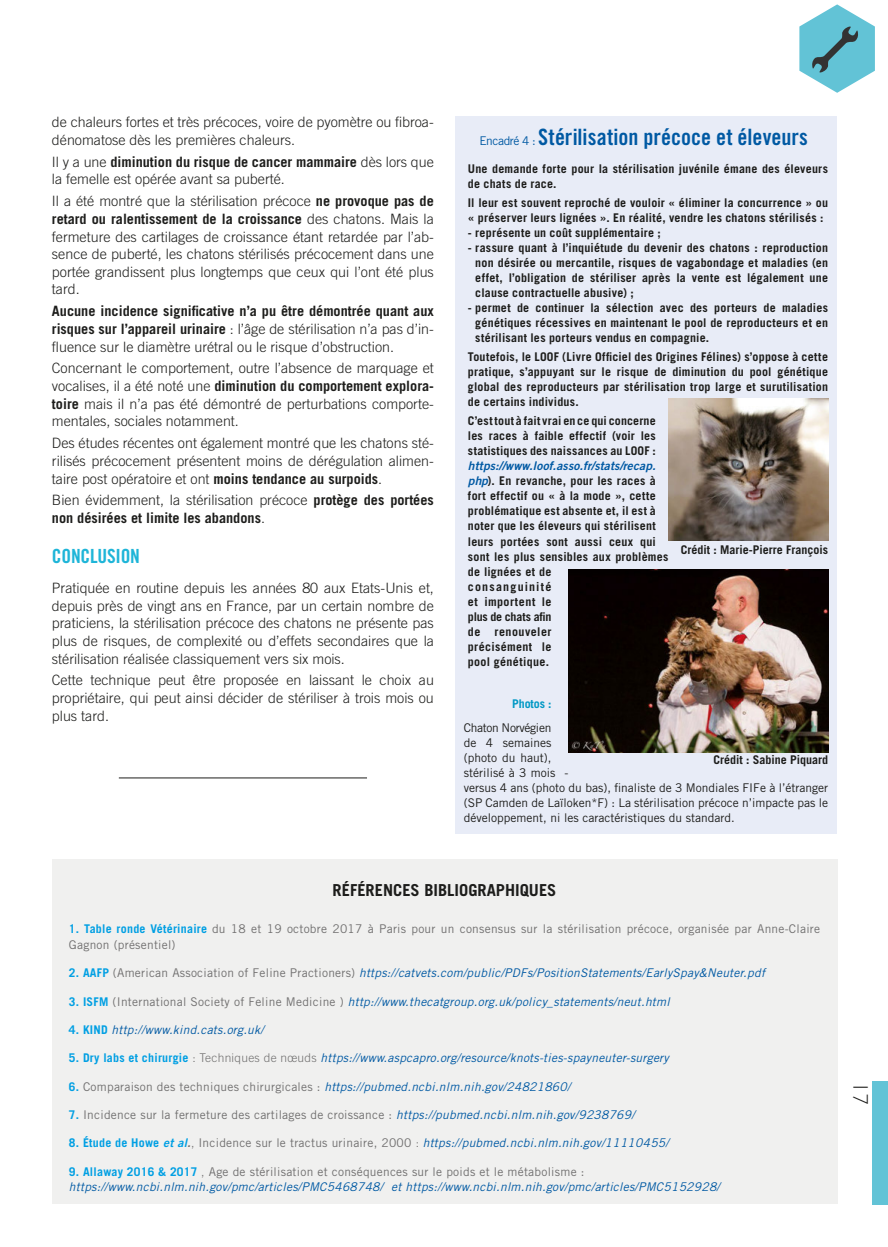
<style>
.page{position:relative;width:888px;height:1247px;background:#fff}
.page>*{position:absolute;margin:0;border:0;box-sizing:border-box;transform-origin:0 0}
.t1{font:22.5px "Trade Gothic LT Std Bd Cn 20";color:#0059a3}
.t2{font:300 21px "Gill Sans";color:#1d1d1b}
.t3{font:19.5px "Trade Gothic LT Std Bd Cn 20";letter-spacing:-.01em;color:#1eb5d8}
.t4{font:700 16.5px "Trade Gothic LT Std";color:#1d1d1b}
.t5{font:300 14.25px/17.7px "Trade Gothic LT Std";color:#1d1d1b;text-align:justify}
.t6{font:700 14.25px/17.7px "Trade Gothic LT Std";color:#1d1d1b}
.t7{font:700 12px/15px "Trade Gothic LT Std";letter-spacing:.02em;color:#1d1d1b;text-align:justify}
.t8{font:italic 12px/15.6px "Trade Gothic LT Std";letter-spacing:.02em;color:#0059a3}
.t9{font:12px/15.6px "Trade Gothic LT Std";letter-spacing:.02em;color:#706f6f}
.t10{font:12px/15px "Trade Gothic LT Std";color:#1d1d1b}
.t11{font:700 12px "Trade Gothic LT Std";color:#1d1d1b}
.t12{font:12px "Trade Gothic LT Std Bd 2 Obl";letter-spacing:.01em;color:#0059a3}
.t13{font:700 12px "Trade Gothic LT Std";letter-spacing:-.01em;color:#0098c5}
.s1{font-weight:700}
.s2{font-weight:300}
.s3{font-family:"Trade Gothic LT Std";font-size:12px}
.s4{font-family:"Trade Gothic LT Std Bd 2 Obl";font-weight:400;color:#0059a3}
.s5{font-weight:700;color:#009fe3}
.s6{font-weight:700;font-style:normal;color:#009fe3}
.s7{font-style:normal;color:#706f6f}
.s8{font-weight:300;font-style:normal;color:#706f6f}
.s9{font-style:italic;color:#0059a3}
.s10{font-family:"Trade Gothic LT Std Bd 2 Obl";font-style:normal;color:#009fe3}
.s11{font-family:"Trade Gothic LT Std Bd 2 Obl";font-style:normal;color:#706f6f}
</style>
<div class="page">
<svg style="left:799px;top:4px;width:76px;height:89px"></svg>
<div style="left:52px;top:859px;width:785px;height:344px;background:#f0f0ef"></div>
<div style="left:455px;top:116px;width:381px;height:717px;background:#e8ecf7"></div>
<img style="left:668px;top:399px;width:160px;height:141px">
<img style="left:568px;top:569px;width:260px;height:183px">
<hr style="left:119px;top:777px;width:248px;height:1px;background:#1d1d1b">
<div style="left:872px;top:1082px;width:16px;height:123px;background:#62c3d6"></div>
<p class="t5" style="left:52px;top:113px;width:383px">de chaleurs fortes et très précoces, voire de pyomètre ou fibroa&shy;dénomatose dès les premières chaleurs.</p>
<p class="t5" style="left:52px;top:153px;width:383px">Il y a une <span class="s1">diminution du risque de cancer mammaire</span> dès lors que la femelle est opérée avant sa puberté.</p>
<p class="t5" style="left:52px;top:192px;width:383px">Il a été montré que la stérilisation précoce <span class="s1">ne provoque pas de retard ou ralentissement de la croissance</span> des chatons. Mais la fermeture des cartilages de croissance étant retardée par l’ab&shy;sence de puberté, les chatons stérilisés précocement dans une portée grandissent plus longtemps que ceux qui l’ont été plus tard.</p>
<p class="t5" style="left:52px;top:302px;width:383px"><span class="s1">Aucune incidence significative n’a pu être démontrée quant aux risques sur l’appareil urinaire</span> : l’âge de stérilisation n’a pas d’in&shy;fluence sur le diamètre urétral ou le risque d’obstruction.</p>
<p class="t5" style="left:52px;top:359px;width:383px">Concernant le comportement, outre l’absence de marquage et vocalises, il a été noté une <span class="s1">diminution du comportement explora&shy;toire</span> mais il n’a pas été démontré de perturbations comporte&shy;mentales, sociales notamment.</p>
<p class="t5" style="left:52px;top:434px;width:383px">Des études récentes ont également montré que les chatons sté&shy;rilisés précocement présentent moins de dérégulation alimen&shy;taire post opératoire et ont <span class="s1">moins tendance au surpoids</span>.</p>
<p class="t6" style="left:52px;top:491px;width:383px"><span class="s2">Bien évidemment, la stérilisation précoce</span> protège des portées non désirées et limite les abandons<span class="s2">.</span></p>
<h3 class="t3" style="left:52px;top:544px;width:89px">CONCLUSION</h3>
<p class="t5" style="left:52px;top:579px;width:383px">Pratiquée en routine depuis les années 80 aux Etats-Unis et, depuis près de vingt ans en France, par un certain nombre de praticiens, la stérilisation précoce des chatons ne présente pas plus de risques, de complexité ou d’effets secondaires que la stérilisation réalisée classiquement vers six mois.</p>
<p class="t5" style="left:52px;top:671px;width:383px">Cette technique peut être proposée en laissant le choix au propriétaire, qui peut ainsi décider de stériliser à trois mois ou plus tard.</p>
<h1 class="t1" style="left:479px;top:123px;width:330px"><span class="s3">Encadré 4 :</span> Stérilisation précoce et éleveurs</h1>
<p class="t7" style="left:468px;top:161px;width:361px">Une demande forte pour la stérilisation juvénile émane des éleveurs de chats de race.</p>
<p class="t7" style="left:468px;top:195px;width:361px">Il leur est souvent reproché de vouloir « éliminer la concurrence » ou « préserver leurs lignées ». En réalité, vendre les chatons stérilisés :</p>
<p class="t7" style="left:468px;top:225px;width:194px">- représente un coût supplémentaire ;</p>
<p class="t7" style="left:475px;top:240px;width:354px;text-indent:-7px">- rassure quant à l’inquiétude du devenir des chatons : reproduction non désirée ou mercantile, risques de vagabondage et maladies (en effet, l’obligation de stériliser après la vente est légalement une clause contractuelle abusive) ;</p>
<p class="t7" style="left:475px;top:300px;width:354px;text-indent:-7px">- permet de continuer la sélection avec des porteurs de maladies génétiques récessives en maintenant le pool de reproducteurs et en stérilisant les porteurs vendus en compagnie.</p>
<p class="t7" style="left:468px;top:349px;width:361px">Toutefois, le LOOF (Livre Officiel des Origines Félines) s’oppose à cette pratique, s’appuyant sur le risque de diminution du pool génétique global des reproducteurs par stérilisation trop large et surutilisation de certains individus.</p>
<p class="t7" style="left:468px;top:413px;width:189px">C’est tout à fait vrai en ce qui concerne les races à faible effectif (voir les statistiques des naissances au LOOF :</p>
<p class="t12" style="left:468px;top:459px;width:189px">https://www.loof.asso.fr/stats/recap.</p>
<p class="t7" style="left:468px;top:473px;width:202px;text-align:left"><span class="s4">php</span>). En revanche, pour les races à fort effectif ou « à la mode », cette problématique est absente et, il est à noter que les éleveurs qui stérilisent leurs portées sont aussi ceux qui sont les plus sensibles aux problèmes de lignées et de<br>consanguinité<br>et importent le<br>plus de chats afin<br>de renouveler<br>précisément le<br>pool génétique.</p>
<p class="t11" style="left:680px;top:542px;width:149px">Crédit : Marie-Pierre François</p>
<p class="t13" style="left:512px;top:696px;width:41px">Photos :</p>
<p class="t10" style="left:464px;top:719px;width:366px">Chaton Norvégien<br>de 4 semaines<br>(photo du haut),<br>stérilisé à 3 mois -<br>versus 4 ans (photo du bas), finaliste de 3 Mondiales FIFe à l’étranger (SP Camden de Laïloken*F) : La stérilisation précoce n’impacte pas le développement, ni les caractéristiques du standard.</p>
<p class="t11" style="left:713px;top:752px;width:116px">Crédit : Sabine Piquard</p>
<p class="t4" style="left:333px;top:880px;width:225px">RÉFÉRENCES BIBLIOGRAPHIQUES</p>
<p class="t9" style="left:69px;top:921px;width:752px"><span class="s5">1. Table ronde Vétérinaire</span> du 18 et 19 octobre 2017 à Paris pour un consensus sur la stérilisation précoce, organisée par Anne-Claire<br>Gagnon (présentiel)</p>
<p class="t8" style="left:69px;top:965px;width:697px"><span class="s6">2. AAFP</span> <span class="s7">(American Association of Feline Practioners)</span> https://catvets.com/public/PDFs/PositionStatements/EarlySpay&amp;Neuter.pdf</p>
<p class="t8" style="left:69px;top:993px;width:602px"><span class="s6">3. ISFM</span> <span class="s7">(International Society of Feline Medicine )</span> http://www.thecatgroup.org.uk/policy_statements/neut.html</p>
<p class="t8" style="left:69px;top:1022px;width:196px"><span class="s6">4. KIND</span> http://www.kind.cats.org.uk/</p>
<p class="t8" style="left:69px;top:1050px;width:601px"><span class="s6">5. Dry labs et chirurgie</span> <span class="s8">: Techniques de nœuds</span> https://www.aspcapro.org/resource/knots-ties-spayneuter-surgery</p>
<p class="t8" style="left:69px;top:1078px;width:503px"><span class="s6">6.</span> <span class="s7">Comparaison des techniques chirurgicales :</span> https://pubmed.ncbi.nlm.nih.gov/24821860/</p>
<p class="t9" style="left:69px;top:1106px;width:567px"><span class="s5">7.</span> Incidence sur la fermeture des cartilages de croissance : <span class="s9">https://pubmed.ncbi.nlm.nih.gov/9238769/</span></p>
<p class="t8" style="left:69px;top:1135px;width:601px"><span class="s6">8. Étude de Howe</span> <span class="s10">et al</span><span class="s11">.</span><span class="s8">,</span> <span class="s7">Incidence sur le tractus urinaire, 2000</span> <span class="s8">:</span> https://pubmed.ncbi.nlm.nih.gov/11110455/</p>
<p class="t8" style="left:69px;top:1163px;width:652px"><span class="s6">9. Allaway 2016 &amp; 2017</span> <span class="s8">,</span> <span class="s7">Age de stérilisation et conséquences sur le poids et le métabolisme : </span>https://www.ncbi.nlm.nih.gov/pmc/articles/PMC5468748/ et https://www.ncbi.nlm.nih.gov/pmc/articles/PMC5152928/</p>
<h2 class="t2" style="left:877px;top:1082px;width:24px;rotate:90deg">17</h2>
</div>
